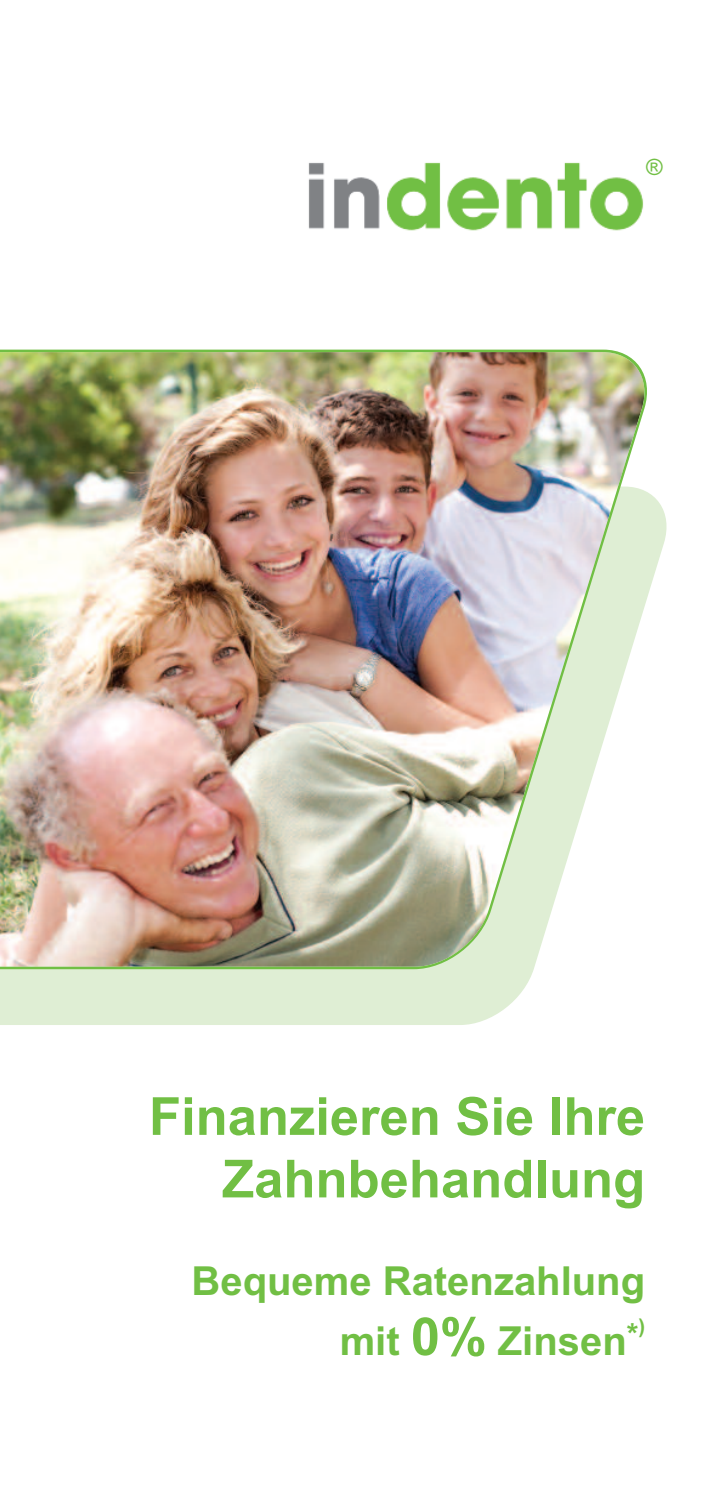
<style>
.page{position:relative;width:709px;height:1489px;background:#fff}
.page>*{position:absolute;margin:0;border:0;box-sizing:border-box;transform-origin:0 0}
.t1{font:700 52.5px/62.5px "Arial";color:#71bf44;text-align:right}
.t2{font:700 40px/60px "Arial";color:#71bf44;text-align:right}
.t3{font:22.5px "Arial";color:#71bf44}
.s1{font-size:52.5px}
</style>
<div class="page">
<svg style="left:0;top:497px;width:667px;height:527px;fill:#dfeed4"></svg>
<img style="left:0;top:349px;width:654px;height:620px">
<img style="left:308px;top:162px;width:336px;height:69px">
<p class="t3" style="left:646px;top:154px;width:18px">®</p>
<p class="t1" style="left:149px;top:1085px;width:497px">Finanzieren Sie Ihre<br>Zahnbehandlung</p>
<p class="t2" style="left:191px;top:1250px;width:455px">Bequeme Ratenzahlung mit <span class="s1">0%</span> Zinsen<sup>*</sup><sup>)</sup></p>
</div>
